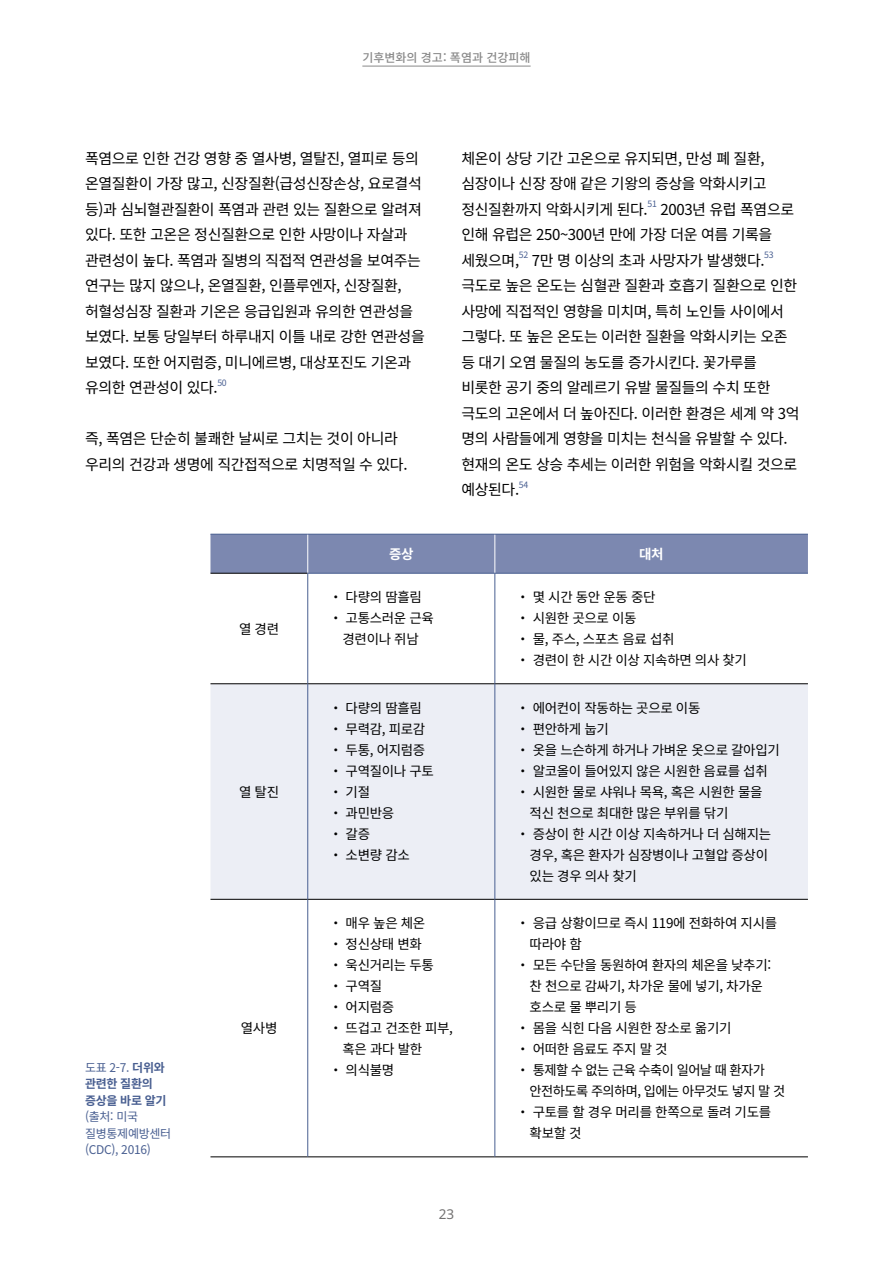
<style>
.page{position:relative;width:893px;height:1263px;background:#fff}
.page>*{position:absolute;margin:0;border:0;box-sizing:border-box;transform-origin:0 0}
.t1{font:15px/25.5px "Noto Sans KR";letter-spacing:-.025em;color:#000}
.t2{font:13.5px/21px "Noto Sans KR";letter-spacing:-.025em;color:#000}
.t3{font:700 13.5px "Noto Sans KR";color:#fff}
.t4{font:13.5px "Noto Sans";color:#727171}
.t5{font:12px/16.5px "Noto Sans KR";letter-spacing:-.025em;color:#495f91}
.t6{font:700 12px/16.5px "Noto Sans KR";letter-spacing:-.025em;color:#495f91}
.t7{font:500 12px "Noto Sans KR";color:#898989}
.t8{font:8.7px "Noto Sans KR";letter-spacing:-.025em;color:#495f91}
.s1{font-weight:400}
</style>
<div class="page">
<hr style="left:362px;top:66px;width:169px;height:1px;background:#898989">
<div style="left:210px;top:535px;width:598px;height:38px;background:#7c88b0"></div>
<div style="left:210px;top:684px;width:598px;height:215px;background:#eceef5"></div>
<hr style="left:210px;top:534px;width:98px;height:1px;background:#495f91">
<hr style="left:308px;top:534px;width:187px;height:1px;background:#495f91">
<hr style="left:495px;top:534px;width:313px;height:1px;background:#495f91">
<hr style="left:307px;top:535px;width:1px;height:38px;background:#fff">
<hr style="left:495px;top:535px;width:1px;height:38px;background:#fff">
<hr style="left:210px;top:573px;width:98px;height:1px;background:#000">
<hr style="left:210px;top:683px;width:98px;height:1px;background:#000">
<hr style="left:308px;top:683px;width:187px;height:1px;background:#000">
<hr style="left:495px;top:683px;width:313px;height:1px;background:#000">
<hr style="left:210px;top:899px;width:98px;height:1px;background:#000">
<hr style="left:308px;top:899px;width:187px;height:1px;background:#000">
<hr style="left:495px;top:899px;width:313px;height:1px;background:#000">
<hr style="left:210px;top:1156px;width:98px;height:1px;background:#000">
<hr style="left:308px;top:1156px;width:187px;height:1px;background:#000">
<hr style="left:495px;top:1156px;width:313px;height:1px;background:#000">
<hr style="left:308px;top:573px;width:187px;height:1px;background:#495f91">
<hr style="left:307px;top:573px;width:1px;height:110px;background:#495f91">
<hr style="left:495px;top:573px;width:313px;height:1px;background:#495f91">
<hr style="left:495px;top:573px;width:1px;height:110px;background:#495f91">
<hr style="left:307px;top:684px;width:1px;height:215px;background:#495f91">
<hr style="left:495px;top:684px;width:1px;height:215px;background:#495f91">
<hr style="left:307px;top:899px;width:1px;height:258px;background:#495f91">
<hr style="left:495px;top:899px;width:1px;height:258px;background:#495f91">
<p class="t7" style="left:362px;top:50px;width:170px">기후변화의 경고: 폭염과 건강피해</p>
<p class="t1" style="left:85px;top:146px;width:341px">폭염으로 인한 건강 영향 중 열사병, 열탈진, 열피로 등의 온열질환이 가장 많고, 신장질환(급성신장손상, 요로결석 등)과 심뇌혈관질환이 폭염과 관련 있는 질환으로 알려져 있다. 또한 고온은 정신질환으로 인한 사망이나 자살과 관련성이 높다. 폭염과 질병의 직접적 연관성을 보여주는 연구는 많지 않으나, 온열질환, 인플루엔자, 신장질환, 허혈성심장 질환과 기온은 응급입원과 유의한 연관성을 보였다. 보통 당일부터 하루내지 이틀 내로 강한 연관성을 보였다. 또한 어지럼증, 미니에르병, 대상포진도 기온과 유의한 연관성이 있다.</p>
<p class="t8" style="left:217px;top:378px;width:11px">50</p>
<p class="t1" style="left:85px;top:426px;width:324px">즉, 폭염은 단순히 불쾌한 날씨로 그치는 것이 아니라 우리의 건강과 생명에 직간접적으로 치명적일 수 있다.</p>
<p class="t1" style="left:461px;top:146px;width:307px">체온이 상당 기간 고온으로 유지되면, 만성 폐 질환, 심장이나 신장 장애 같은 기왕의 증상을 악화시키고 정신질환까지 악화시키게 된다.</p>
<p class="t8" style="left:647px;top:199px;width:11px">51</p>
<p class="t1" style="left:461px;top:197px;width:334px;text-indent:199px">2003년 유럽 폭염으로 인해 유럽은 250~300년 만에 가장 더운 여름 기록을 세웠으며,</p>
<p class="t8" style="left:519px;top:250px;width:11px">52</p>
<p class="t1" style="left:532px;top:248px;width:234px">7만 명 이상의 초과 사망자가 발생했다.</p>
<p class="t8" style="left:764px;top:250px;width:11px">53</p>
<p class="t1" style="left:461px;top:273px;width:340px">극도로 높은 온도는 심혈관 질환과 호흡기 질환으로 인한 사망에 직접적인 영향을 미치며, 특히 노인들 사이에서 그렇다. 또 높은 온도는 이러한 질환을 악화시키는 오존 등 대기 오염 물질의 농도를 증가시킨다. 꽃가루를 비롯한 공기 중의 알레르기 유발 물질들의 수치 또한 극도의 고온에서 더 높아진다. 이러한 환경은 세계 약 3억 명의 사람들에게 영향을 미치는 천식을 유발할 수 있다. 현재의 온도 상승 추세는 이러한 위험을 악화시킬 것으로 예상된다.</p>
<p class="t8" style="left:519px;top:480px;width:11px">54</p>
<p class="t6" style="left:85px;top:1059px;width:83px"><span class="s1">도표 2-7.</span> 더위와 관련한 질환의 증상을 바로 알기</p>
<p class="t5" style="left:85px;top:1109px;width:88px">(출처: 미국 질병통제예방센터 (CDC), 2016)</p>
<p class="t2" style="left:239px;top:618px;width:42px">열 경련</p>
<p class="t2" style="left:239px;top:781px;width:42px">열 탈진</p>
<p class="t2" style="left:241px;top:1018px;width:38px">열사병</p>
<p class="t3" style="left:389px;top:546px;width:26px">증상</p>
<p class="t3" style="left:639px;top:546px;width:26px">대처</p>
<p class="t2" style="left:329px;top:587px;width:94px">・ 다량의 땀흘림</p>
<p class="t2" style="left:329px;top:608px;width:106px">・ 고통스러운 근육</p>
<p class="t2" style="left:343px;top:629px;width:78px">경련이나 쥐남</p>
<p class="t2" style="left:516px;top:587px;width:232px">・ 몇 시간 동안 운동 중단<br>・ 시원한 곳으로 이동<br>・ 물, 주스, 스포츠 음료 섭취<br>・ 경련이 한 시간 이상 지속하면 의사 찾기</p>
<p class="t2" style="left:329px;top:697px;width:106px">・ 다량의 땀흘림・ 무력감, 피로감・ 두통, 어지럼증・ 구역질이나 구토・ 기절<br>・ 과민반응<br>・ 갈증<br>・ 소변량 감소</p>
<p class="t2" style="left:516px;top:697px;width:186px">・ 에어컨이 작동하는 곳으로 이동</p>
<p class="t2" style="left:516px;top:718px;width:94px">・ 편안하게 눕기</p>
<p class="t2" style="left:516px;top:740px;width:265px">・ 옷을 느슨하게 하거나 가벼운 옷으로 갈아입기</p>
<p class="t2" style="left:516px;top:761px;width:253px">・ 알코올이 들어있지 않은 시원한 음료를 섭취</p>
<p class="t2" style="left:516px;top:782px;width:248px">・ 시원한 물로 샤워나 목욕, 혹은 시원한 물을</p>
<p class="t2" style="left:530px;top:803px;width:200px">적신 천으로 최대한 많은 부위를 닦기</p>
<p class="t2" style="left:516px;top:824px;width:257px">・ 증상이 한 시간 이상 지속하거나 더 심해지는</p>
<p class="t2" style="left:530px;top:845px;width:240px">경우, 혹은 환자가 심장병이나 고혈압 증상이</p>
<p class="t2" style="left:530px;top:866px;width:109px">있는 경우 의사 찾기</p>
<p class="t2" style="left:329px;top:913px;width:98px">・ 매우 높은 체온</p>
<p class="t2" style="left:329px;top:934px;width:94px">・ 정신상태 변화</p>
<p class="t2" style="left:329px;top:955px;width:106px">・ 욱신거리는 두통</p>
<p class="t2" style="left:329px;top:976px;width:55px">・ 구역질</p>
<p class="t2" style="left:329px;top:997px;width:67px">・ 어지럼증</p>
<p class="t2" style="left:329px;top:1018px;width:125px">・ 뜨겁고 건조한 피부,</p>
<p class="t2" style="left:343px;top:1039px;width:81px">혹은 과다 발한</p>
<p class="t2" style="left:329px;top:1060px;width:67px">・ 의식불명</p>
<p class="t4" style="left:439px;top:1205px;width:17px">23</p>
<p class="t2" style="left:516px;top:913px;width:263px">・ 응급 상황이므로 즉시 119에 전화하여 지시를</p>
<p class="t2" style="left:530px;top:934px;width:54px">따라야 함</p>
<p class="t2" style="left:516px;top:955px;width:257px">・ 모든 수단을 동원하여 환자의 체온을 낮추기:</p>
<p class="t2" style="left:530px;top:976px;width:235px">찬 천으로 감싸기, 차가운 물에 넣기, 차가운</p>
<p class="t2" style="left:530px;top:997px;width:109px">호스로 물 뿌리기 등</p>
<p class="t2" style="left:516px;top:1018px;width:217px">・ 몸을 식힌 다음 시원한 장소로 옮기기</p>
<p class="t2" style="left:516px;top:1039px;width:153px">・ 어떠한 음료도 주지 말 것</p>
<p class="t2" style="left:516px;top:1060px;width:250px">・ 통제할 수 없는 근육 수축이 일어날 때 환자가</p>
<p class="t2" style="left:530px;top:1081px;width:257px">안전하도록 주의하며, 입에는 아무것도 넣지 말 것</p>
<p class="t2" style="left:516px;top:1102px;width:257px">・ 구토를 할 경우 머리를 한쪽으로 돌려 기도를</p>
<p class="t2" style="left:530px;top:1123px;width:54px">확보할 것</p>
</div>
